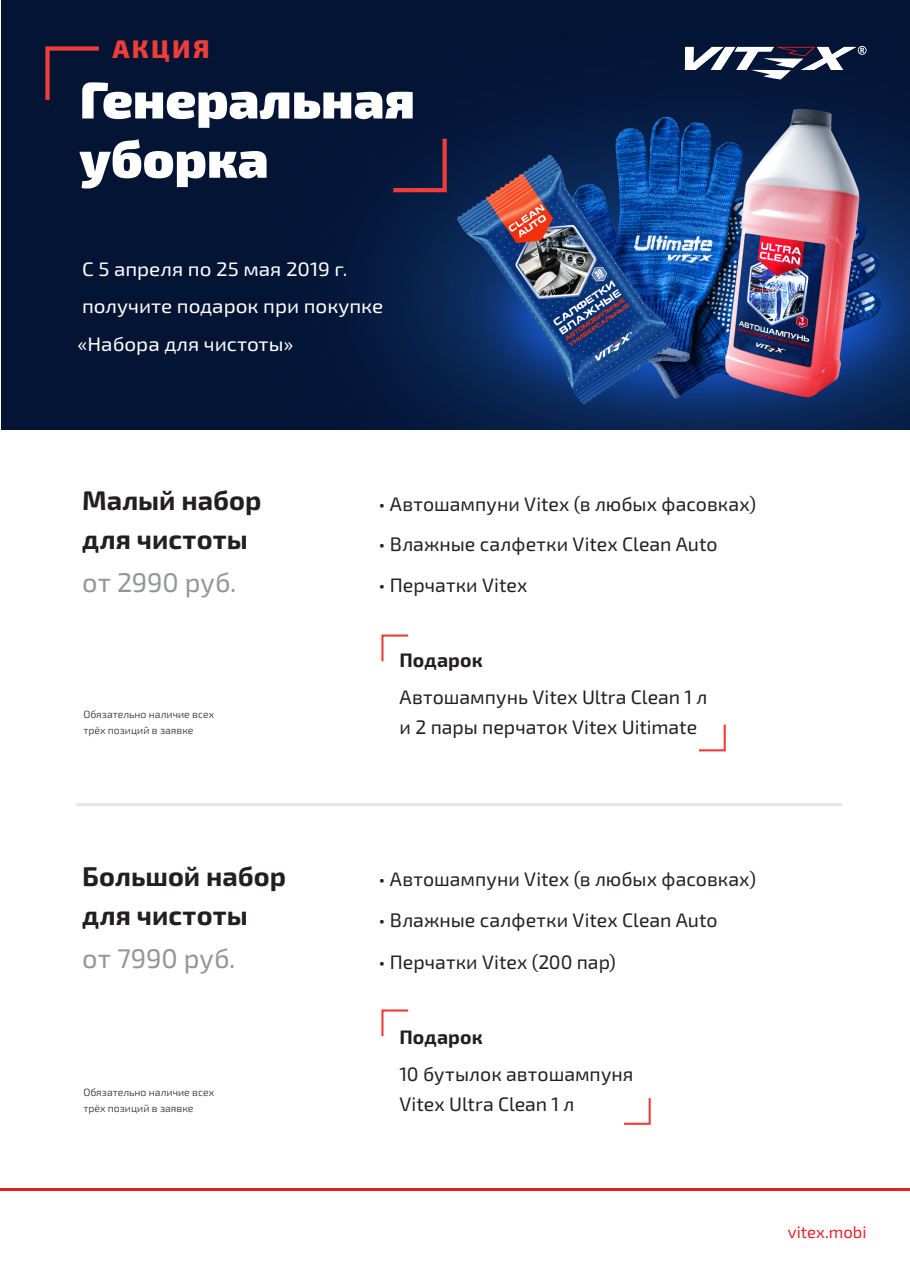
<style>
.page{position:relative;width:910px;height:1280px;background:#fff}
.page>*{position:absolute;margin:0;border:0;box-sizing:border-box;transform-origin:0 0}
.t1{font:900 52.05px/59.2px "Exo 2.0";color:#fff}
.t2{font:700 27px/39px "Exo 2.0";color:#231f20}
.t3{font:27px "Exo 2.0";letter-spacing:-.005em;color:#939598}
.t4{font:800 25.5px "Exo 2.0";letter-spacing:.1em;color:#ee3e3a}
.t5{font:19.5px/30px "Exo 2.0";color:#231f20}
.t6{font:19.5px/37.5px "Exo 2.0";color:#fff;scale:1.06 1}
.t7{font:700 19.5px "Exo 2.0";letter-spacing:.005em;color:#231f20}
.t8{font:16.65px "Exo 2.0";color:#ec1f26}
.t9{font:300 10.5px/16.5px "Exo 2.0";color:#231f20}
</style>
<div class="page">
<img style="left:2px;top:0;width:908px;height:430px">
<svg style="left:685px;top:46px;width:181px;height:34px"></svg>
<svg style="left:389px;top:135px;width:60px;height:59px;background:#211c3b"></svg>
<svg style="left:43px;top:44px;width:60px;height:60px;background:#201835"></svg>
<svg style="left:699px;top:724px;width:27px;height:28px"></svg>
<svg style="left:381px;top:634px;width:28px;height:28px"></svg>
<svg style="left:624px;top:1098px;width:27px;height:27px"></svg>
<svg style="left:381px;top:1009px;width:28px;height:28px"></svg>
<hr style="left:0;top:1188px;width:910px;height:3px;background:#e41e25">
<hr style="left:76px;top:803px;width:766px;height:3px;background:#e6e7e9">
<h3 class="t4" style="left:112px;top:33px;width:99px">АКЦИЯ</h3>
<h1 class="t1" style="left:79px;top:72px;width:337px">Генеральная уборка</h1>
<p class="t6" style="left:78px;top:250px;width:290px">С 5 апреля по 25 мая 2019 г. получите подарок при покупке «Набора для чистоты»</p>
<h2 class="t2" style="left:82px;top:482px;width:181px">Малый набор для чистоты</h2>
<h2 class="t3" style="left:82px;top:567px;width:156px">от 2990 руб.</h2>
<p class="t9" style="left:83px;top:706px;width:132px">Обязательно наличие всех трёх позиций в заявке</p>
<h2 class="t2" style="left:82px;top:857px;width:205px">Большой набор для чистоты</h2>
<h2 class="t3" style="left:82px;top:943px;width:155px">от 7990 руб.</h2>
<p class="t9" style="left:83px;top:1084px;width:132px">Обязательно наличие всех трёх позиций в заявке</p>
<p class="t5" style="left:379px;top:489px;width:379px">• Автошампуни Vitex (в любых фасовках)</p>
<p class="t5" style="left:379px;top:530px;width:340px">• Влажные салфетки Vitex Clean Auto</p>
<p class="t5" style="left:379px;top:570px;width:150px">• Перчатки Vitex</p>
<p class="t7" style="left:400px;top:648px;width:85px">Подарок</p>
<p class="t5" style="left:400px;top:683px;width:309px">Автошампунь Vitex Ultra Clean 1 л и 2 пары перчаток Vitex Uitimate</p>
<p class="t5" style="left:379px;top:865px;width:379px">• Автошампуни Vitex (в любых фасовках)</p>
<p class="t5" style="left:379px;top:905px;width:340px">• Влажные салфетки Vitex Clean Auto</p>
<p class="t5" style="left:379px;top:947px;width:239px">• Перчатки Vitex (200 пар)</p>
<p class="t7" style="left:400px;top:1025px;width:85px">Подарок</p>
<p class="t5" style="left:400px;top:1060px;width:235px">10 бутылок автошампуня<br>Vitex Ultra Clean 1 л</p>
<p class="t8" style="left:788px;top:1223px;width:80px">vitex.mobi</p>
</div>
